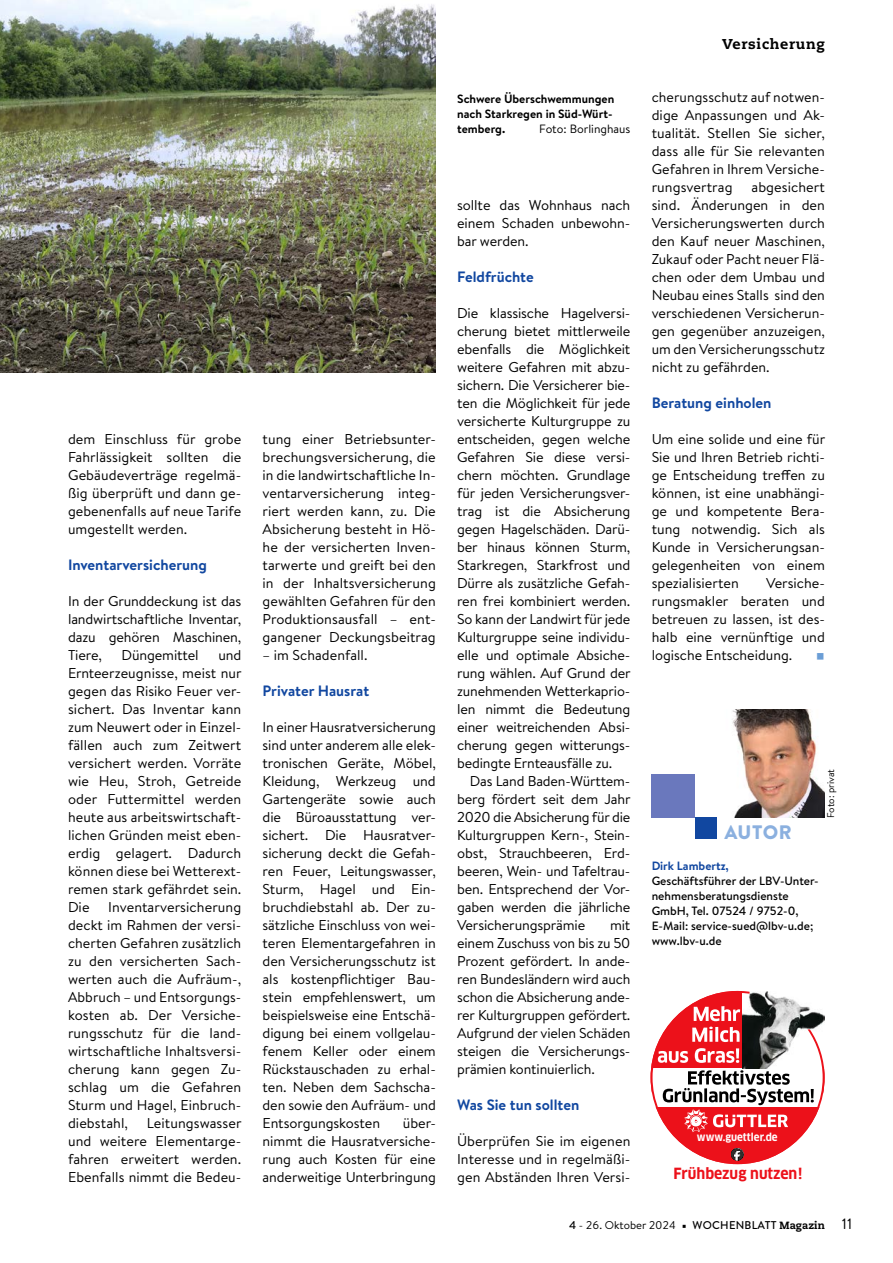
<style>
.page{position:relative;width:893px;height:1263px;background:#fff}
.page>*{position:absolute;margin:0;border:0;box-sizing:border-box;transform-origin:0 0}
.t1{font:900 19.5px "Brandon Text";letter-spacing:.02em;color:#8bb0df}
.t2{font:700 15.15px "Clan Pro Narr";color:#ec111a}
.t3{font:700 15px "Brandon Text";color:#1147a0}
.t4{font:14.25px/18px "Brandon Text";letter-spacing:-.005em;color:#000;text-align:justify}
.t5{font:800 14.25px "Caecilia LT Std";letter-spacing:.05em;color:#000}
.t6{font:500 12px/15px "Brandon Text";color:#000}
.t7{font:700 12px/15px "Brandon Text";color:#000}
.t8{font:12px "Brandon Text";color:#000}
.t9{font:700 12px "Brandon Text";letter-spacing:-.005em;color:#1147a0}
.t10{font:11.25px "Brandon Text";color:#000}
.t11{font:700 10.65px "Clan Pro Narr";color:#fff}
.t12{font:9.75px "Brandon Text";color:#000}
.s1{font-family:"Minion Pro";font-size:22.5px;color:#6b9ed6}
.s2{font-weight:500}
.s3{font-family:"Minion Pro";font-size:10.5px}
.s4{font-family:"Caecilia LT Std";font-weight:800;font-size:10.5px}
.s5{font-size:15px}
</style>
<div class="page">
<img style="left:0;top:0;width:436px;height:372px">
<img style="left:716px;top:709px;width:109px;height:109px">
<div style="left:695px;top:818px;width:21px;height:21px;background:#1147a0"></div>
<div style="left:652px;top:774px;width:43px;height:44px;background:#6a78bd"></div>
<svg style="left:651px;top:991px;width:174px;height:173px"></svg>
<p class="t4" style="left:68px;top:430px;width:175px">dem Einschluss für grobe Fahrlässigkeit sollten die Gebäudeverträge regelmä&shy;ßig überprüft und dann ge&shy;gebenenfalls auf neue Tarife umgestellt werden.</p>
<p class="t3" style="left:68px;top:555px;width:140px">Inventarversicherung</p>
<p class="t4" style="left:68px;top:592px;width:175px">In der Grunddeckung ist das landwirtschaftliche Inventar, dazu gehören Maschinen, Tiere,</p>
<p class="t4" style="left:68px;top:646px;width:175px;text-indent:150px">und Ernteerzeugnisse, meist nur gegen das Risiko Feuer ver&shy;sichert. Das Inventar kann zum Neuwert oder in Einzel&shy;fällen auch zum Zeitwert versichert werden. Vorräte wie Heu, Stroh, Getreide oder Futtermittel werden heute aus arbeitswirtschaft&shy;lichen Gründen meist eben&shy;erdig gelagert. Dadurch können diese bei Wetterext&shy;remen stark gefährdet sein.<br>Die</p>
<p class="t4" style="left:122px;top:646px;width:79px">Düngemittel</p>
<p class="t4" style="left:68px;top:898px;width:175px;text-indent:40px">Inventarversicherung deckt im Rahmen der versi&shy;cherten Gefahren zusätzlich zu den versicherten Sach&shy;werten auch die Aufräum-, Abbruch – und Entsorgungs&shy;kosten ab. Der Versiche&shy;rungsschutz für die land&shy;wirtschaftliche Inhaltsversi&shy;cherung kann gegen Zu&shy;schlag um die Gefahren Sturm und Hagel, Einbruch&shy;diebstahl,</p>
<p class="t4" style="left:68px;top:1114px;width:175px;text-indent:79px">Leitungswasser und weitere Elementarge&shy;fahren erweitert werden.<br>Ebenfalls nimmt die Bedeu-</p>
<p class="t4" style="left:263px;top:430px;width:175px">tung einer Betriebsunter&shy;brechungsversicherung, die in die landwirtschaftliche In&shy;ventarversicherung integ&shy;riert werden kann, zu. Die Absicherung besteht in Hö&shy;he der versicherten Inven&shy;tarwerte und greift bei den in der Inhaltsversicherung gewählten Gefahren für den Produktionsausfall – ent&shy;gangener Deckungsbeitrag</p>
<p class="t4" style="left:263px;top:646px;width:106px">– im Schadenfall.</p>
<p class="t3" style="left:263px;top:681px;width:108px">Privater Hausrat</p>
<p class="t4" style="left:263px;top:718px;width:175px;text-align:left">In einer Hausratversicherung sind unter anderem alle elek&shy;tronischen Geräte, Möbel,<br>Kleidung, Werkzeug und<br>Gartengeräte sowie auch die Büroausstattung ver&shy;sichert. Die Hausratver&shy;sicherung deckt die Gefah&shy;ren Feuer, Leitungswasser,<br>Sturm, Hagel und Ein&shy;bruchdiebstahl ab. Der zu&shy;sätzliche Einschluss von wei&shy;teren Elementargefahren in den Versicherungsschutz ist als kostenpflichtiger Bau&shy;stein empfehlenswert, um beispielsweise eine Entschä&shy;digung bei einem vollgelau&shy;fenem Keller oder einem<br>Rückstauschaden zu erhal&shy;ten. Neben dem Sachscha&shy;den sowie den Aufräum- und<br>Entsorgungskosten</p>
<p class="t4" style="left:263px;top:1114px;width:175px;text-indent:140px">über&shy;nimmt die Hausratversiche&shy;rung auch Kosten für eine anderweitige Unterbringung</p>
<p class="t7" style="left:457px;top:91px;width:159px">Schwere Überschwemmungen nach Starkregen in Süd-Würt&shy;temberg.</p>
<p class="t8" style="left:539px;top:120px;width:93px">Foto: Borlinghaus</p>
<p class="t4" style="left:457px;top:196px;width:175px">sollte das Wohnhaus nach einem Schaden unbewohn&shy;bar werden.</p>
<p class="t3" style="left:457px;top:267px;width:78px">Feldfrüchte</p>
<p class="t4" style="left:457px;top:304px;width:175px">Die klassische Hagelversi&shy;cherung bietet mittlerweile ebenfalls die Möglichkeit weitere Gefahren mit abzu&shy;sichern. Die Versicherer bie&shy;ten die Möglichkeit für jede versicherte Kulturgruppe zu entscheiden, gegen welche Gefahren Sie diese versi&shy;chern möchten. Grundlage für jeden Versicherungsver&shy;trag ist die Absicherung gegen Hagelschäden. Darü&shy;ber hinaus können Sturm, Starkregen, Starkfrost und Dürre als zusätzliche Gefah&shy;ren frei kombiniert werden.<br>So kann der Landwirt für jede Kulturgruppe seine individu&shy;elle und optimale Absiche&shy;rung wählen. Auf Grund der zunehmenden Wetterkaprio&shy;len nimmt die Bedeutung einer weitreichenden Absi&shy;cherung gegen witterungs&shy;bedingte Ernteausfälle zu.</p>
<p class="t4" style="left:457px;top:772px;width:175px;text-indent:13px">Das Land Baden-Württem&shy;berg fördert seit dem Jahr 2020 die Absicherung für die Kulturgruppen Kern-, Stein&shy;obst, Strauchbeeren, Erd&shy;beeren, Wein- und Tafeltrau&shy;ben. Entsprechend der Vor&shy;gaben werden die jährliche Versicherungsprämie</p>
<p class="t4" style="left:457px;top:916px;width:175px;text-indent:153px">mit einem Zuschuss von bis zu 50<br>Prozent gefördert. In ande&shy;ren Bundesländern wird auch schon die Absicherung ande&shy;rer Kulturgruppen gefördert.<br>Aufgrund der vielen Schäden steigen die Versicherungs&shy;prämien kontinuierlich.</p>
<p class="t3" style="left:457px;top:1095px;width:124px">Was Sie tun sollten</p>
<p class="t4" style="left:457px;top:1132px;width:175px">Überprüfen Sie im eigenen Interesse und in regelmäßi&shy;gen Abständen Ihren Versi-</p>
<p class="t5" style="left:722px;top:35px;width:104px">Versicherung</p>
<p class="t4" style="left:652px;top:88px;width:175px">cherungsschutz auf notwen&shy;dige Anpassungen und Ak&shy;tualität. Stellen Sie sicher, dass alle für Sie relevanten Gefahren in Ihrem Versiche&shy;rungsvertrag</p>
<p class="t4" style="left:652px;top:178px;width:175px;text-indent:100px">abgesichert sind. Änderungen in den Versicherungswerten durch den Kauf neuer Maschinen, Zukauf oder Pacht neuer Flä&shy;chen oder dem Umbau und Neubau eines Stalls sind den verschiedenen Versicherun&shy;gen gegenüber anzuzeigen, um den Versicherungsschutz nicht zu gefährden.</p>
<p class="t3" style="left:652px;top:393px;width:121px">Beratung einholen</p>
<p class="t4" style="left:652px;top:430px;width:175px">Um eine solide und eine für Sie und Ihren Betrieb richti&shy;ge Entscheidung treffen zu können, ist eine unabhängi&shy;ge und kompetente Bera&shy;tung notwendig. Sich als Kunde in Versicherungsan&shy;gelegenheiten von einem spezialisierten</p>
<p class="t4" style="left:652px;top:574px;width:175px;text-indent:114px">Versiche&shy;rungsmakler beraten und betreuen zu lassen, ist des&shy;halb eine vernünftige und logische Entscheidung. <span class="s1">■</span></p>
<h1 class="t1" style="left:724px;top:818px;width:69px">AUTOR</h1>
<p class="t9" style="left:652px;top:858px;width:79px">Dirk Lambertz,</p>
<p class="t6" style="left:652px;top:873px;width:169px">Geschäftsführer der LBV-Unter&shy;nehmensberatungsdienste<br>GmbH, Tel. 07524 / 9752-0,<br>E-Mail: service-sued@lbv-u.de; www.lbv-u.de</p>
<p class="t12" style="left:824px;top:818px;width:51px;rotate:-90deg">Foto: privat</p>
<p class="t11" style="left:697px;top:1131px;width:82px">www.guettler.de</p>
<p class="t2" style="left:673px;top:1165px;width:130px">Frühbezug nutzen!</p>
<p class="t10" style="left:569px;top:1217px;width:284px"><span class="s2">4</span> - 26. Oktober 2024 <span class="s3">■</span> <span class="s2">WOCHENBLATT</span> <span class="s4">Magazin</span> <span class="s5">11</span></p>
</div>
